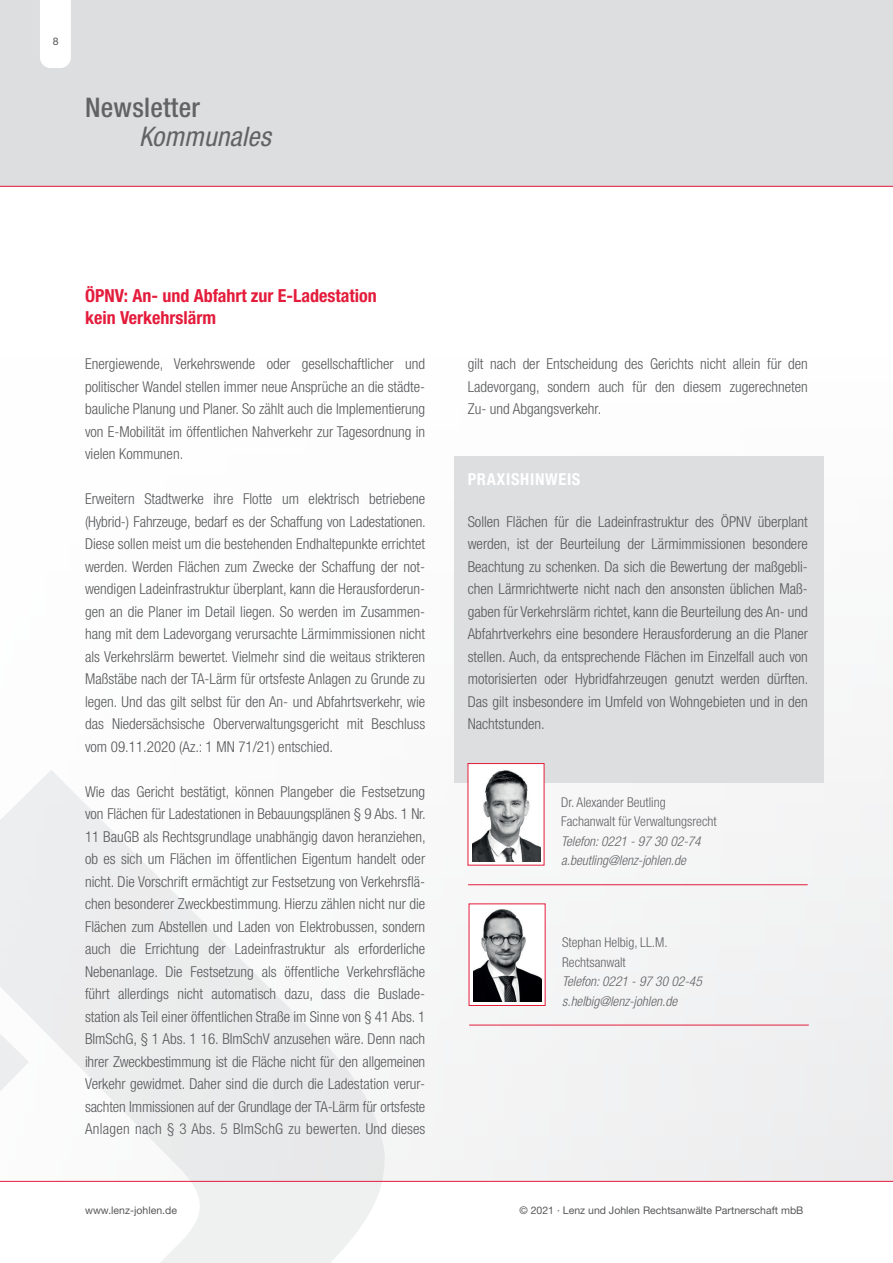
<style>
.page{position:relative;width:893px;height:1263px;background:#fff}
.page>*{position:absolute;margin:0;border:0;box-sizing:border-box;transform-origin:0 0}
.t1{font:500 condensed 27px "Helvetica Neue LT Std";letter-spacing:.01em;color:#636366}
.t2{font:italic condensed 27px "Helvetica Neue LT Std";letter-spacing:.01em;color:#636366}
.fliess{font:700 condensed 18px/22.5px "Helvetica Neue LT Std";color:#e41c3b}
.t3{font:700 condensed 16.5px "Helvetica Neue LT Std";letter-spacing:.04em;color:#fff}
.fliess-2{font:300 condensed 15px/22.5px "Helvetica Neue LT Std";color:#57585a;text-align:justify}
.t4{font:italic 300 condensed 13.5px "Helvetica Neue LT Std";color:#636366}
.t5{font:300 condensed 13.5px "Helvetica Neue LT Std";color:#636366}
.t6{font:10.5px "Helvetica Neue LT Std";color:#57585a}
</style>
<div class="page">
<div style="left:0;top:0;width:893px;height:187px;background:#dddee0"></div>
<div style="left:0;top:344px;width:893px;height:837px;background:#fbfbfb"></div>
<svg style="left:0;top:770px;width:386px;height:493px;fill:#eff0f0"></svg>
<div style="left:454px;top:456px;width:370px;height:326px;background:#dddee0"></div>
<div style="left:469px;top:904px;width:76px;height:102px;background:#fff"></div>
<img style="left:473px;top:909px;width:68px;height:92px">
<hr style="left:469px;top:1025px;width:340px;height:1px;background:#e41c3b">
<div style="left:468px;top:763px;width:76px;height:102px;background:#fff"></div>
<img style="left:472px;top:770px;width:68px;height:91px">
<hr style="left:468px;top:884px;width:340px;height:1px;background:#e41c3b">
<hr style="left:0;top:1181px;width:893px;height:1px;background:#e41c3b">
<hr style="left:0;top:186px;width:893px;height:1px;background:#e41c3b">
<div style="left:40px;top:0;width:31px;height:68px;background:#fff"></div>
<p class="t6" style="left:53px;top:35px;width:7px">8</p>
<h1 class="t1" style="left:85px;top:91px;width:116px">Newsletter</h1>
<h1 class="t2" style="left:139px;top:120px;width:133px">Kommunales</h1>
<p class="fliess" style="left:85px;top:284px;width:293px">ÖPNV: An- und Abfahrt zur E-Ladestation kein Verkehrslärm</p>
<p class="fliess-2" style="left:85px;top:352px;width:342px">Energiewende, Verkehrswende oder gesellschaftlicher und politischer Wandel stellen immer neue Ansprüche an die städte&shy;bauliche Planung und Planer. So zählt auch die Implementierung von E-Mobilität im öffentlichen Nahverkehr zur Tagesordnung in vielen Kommunen.</p>
<p class="fliess-2" style="left:85px;top:487px;width:342px">Erweitern Stadtwerke ihre Flotte um elektrisch betriebene (Hybrid-) Fahrzeuge, bedarf es der Schaffung von Ladestationen.<br>Diese sollen meist um die bestehenden Endhaltepunkte errichtet werden. Werden Flächen zum Zwecke der Schaffung der not&shy;wendigen Ladeinfrastruktur überplant, kann die Herausforderun&shy;gen an die Planer im Detail liegen. So werden im Zusammen&shy;hang mit dem Ladevorgang verursachte Lärmimmissionen nicht als Verkehrslärm bewertet. Vielmehr sind die weitaus strikteren Maßstäbe nach der TA-Lärm für ortsfeste Anlagen zu Grunde zu legen. Und das gilt selbst für den An- und Abfahrtsverkehr, wie das Niedersächsische Oberverwaltungsgericht mit Beschluss vom 09.11.2020 (Az.: 1 MN 71/21) entschied.</p>
<p class="fliess-2" style="left:85px;top:780px;width:342px">Wie das Gericht bestätigt, können Plangeber die Festsetzung von Flächen für Ladestationen in Bebauungsplänen § 9 Abs. 1 Nr.<br>11 BauGB als Rechtsgrundlage unabhängig davon heranziehen, ob es sich um Flächen im öffentlichen Eigentum handelt oder nicht. Die Vorschrift ermächtigt zur Festsetzung von Verkehrsflä&shy;chen besonderer Zweckbestimmung. Hierzu zählen nicht nur die Flächen zum Abstellen und Laden von Elektrobussen, sondern auch die Errichtung der Ladeinfrastruktur als erforderliche Nebenanlage. Die Festsetzung als öffentliche Verkehrsfläche führt allerdings nicht automatisch dazu, dass die Buslade&shy;station als Teil einer öffentlichen Straße im Sinne von § 41 Abs. 1<br>BImSchG, § 1 Abs. 1 16. BImSchV anzusehen wäre. Denn nach ihrer Zweckbestimmung ist die Fläche nicht für den allgemeinen Verkehr gewidmet. Daher sind die durch die Ladestation verur&shy;sachten Immissionen auf der Grundlage der TA-Lärm für ortsfeste Anlagen nach § 3 Abs. 5 BImSchG zu bewerten. Und dieses</p>
<p class="fliess-2" style="left:468px;top:352px;width:342px">gilt nach der Entscheidung des Gerichts nicht allein für den Ladevorgang, sondern auch für den diesem zugerechneten Zu- und Abgangsverkehr.</p>
<p class="t3" style="left:468px;top:469px;width:114px">PRAXISHINWEIS</p>
<p class="fliess-2" style="left:468px;top:510px;width:342px">Sollen Flächen für die Ladeinfrastruktur des ÖPNV überplant werden, ist der Beurteilung der Lärmimmissionen besondere Beachtung zu schenken. Da sich die Bewertung der maßgebli&shy;chen Lärmrichtwerte nicht nach den ansonsten üblichen Maß&shy;gaben für Verkehrslärm richtet, kann die Beurteilung des An- und Abfahrtverkehrs eine besondere Herausforderung an die Planer stellen. Auch, da entsprechende Flächen im Einzelfall auch von motorisierten oder Hybridfahrzeugen genutzt werden dürften.<br>Das gilt insbesondere im Umfeld von Wohngebieten und in den Nachtstunden.</p>
<p class="t5" style="left:561px;top:794px;width:106px">Dr. Alexander Beutling</p>
<p class="t5" style="left:561px;top:814px;width:157px">Fachanwalt für Verwaltungsrecht</p>
<p class="t4" style="left:561px;top:833px;width:141px">Telefon: 0221 - 97 30 02-74</p>
<p class="t4" style="left:561px;top:853px;width:126px">a.beutling@lenz-johlen.de</p>
<p class="t5" style="left:562px;top:935px;width:107px">Stephan Helbig, LL.M.</p>
<p class="t5" style="left:562px;top:954px;width:65px">Rechtsanwalt</p>
<p class="t4" style="left:562px;top:974px;width:141px">Telefon: 0221 - 97 30 02-45</p>
<p class="t4" style="left:562px;top:993px;width:116px">s.helbig@lenz-johlen.de</p>
<p class="t6" style="left:85px;top:1204px;width:93px">www.lenz-johlen.de</p>
<p class="t6" style="left:519px;top:1204px;width:285px">© 2021 · Lenz und Johlen Rechtsanwälte Partnerschaft mbB</p>
</div>
